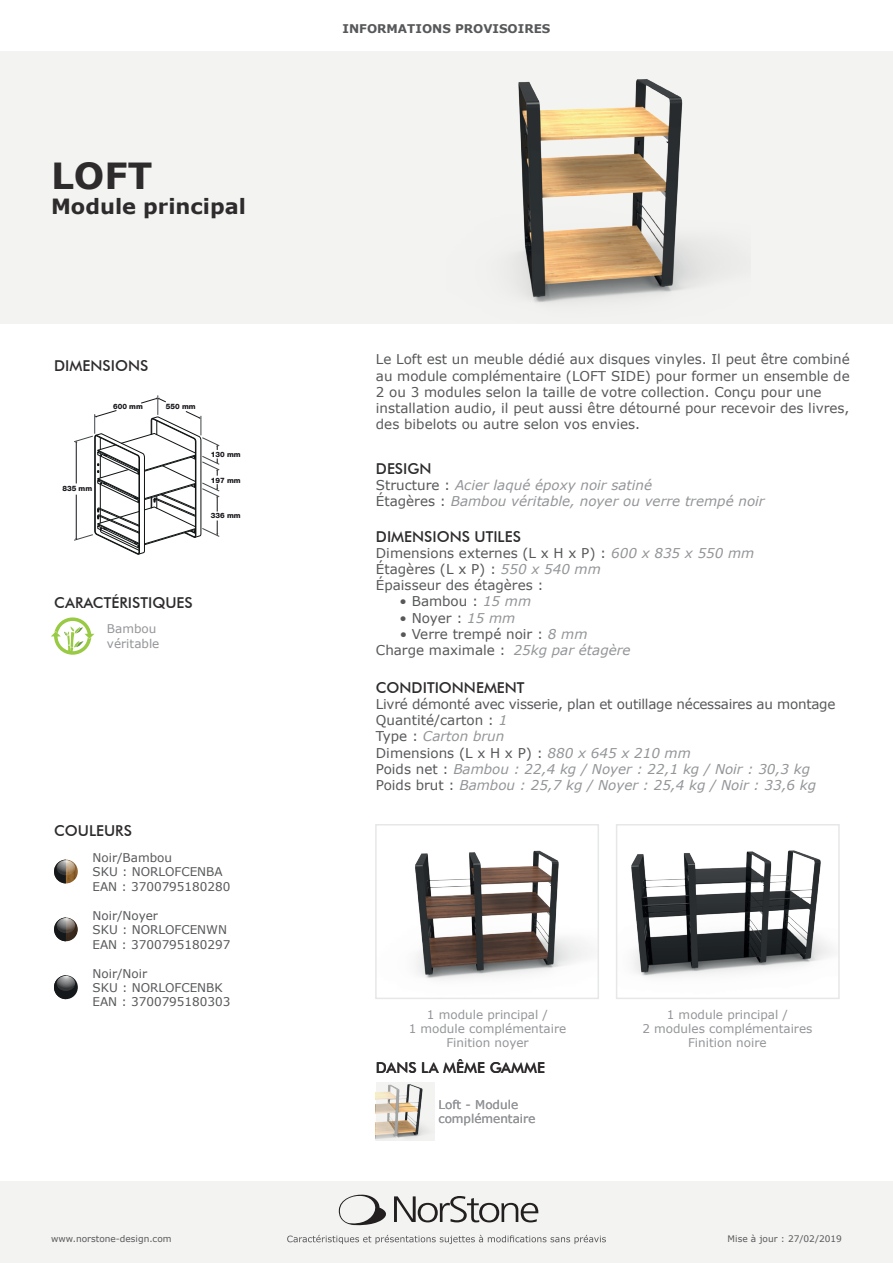
<style>
.page{position:relative;width:893px;height:1263px;background:#fff}
.page>*{position:absolute;margin:0;border:0;box-sizing:border-box;transform-origin:0 0}
.t1{font:700 36px "Verdana";color:#2e2b2c}
.t2{font:700 21px "Verdana";color:#2e2b2c}
.t3{font:500 15px "Futura BT";color:#2e2b2c}
.t4{font:13.5px/16.2px "Verdana";color:#57585a}
.t5{font:13.5px/16.2px "Verdana";letter-spacing:-.02em;color:#57585a}
.t6{font:italic 13.5px/16.2px "Verdana";color:#939598}
.t7{font:12px/14.4px "Verdana";color:#939598}
.t8{font:12px/14.4px "Verdana";color:#57585a}
.t9{font:700 12px "Verdana";color:#57585a}
.t10{font:9px "Verdana";color:#57585a}
.t11{font:800 7.35px "Helvetica Neue LT Com";color:#171419}
.s1{font-style:normal;color:#57585a}
.s2{font-style:italic;color:#939598}
</style>
<div class="page">
<div style="left:0;top:1182px;width:893px;height:81px;background:#f3f3f1"></div>
<div style="left:0;top:51px;width:893px;height:272px;background:#f3f3f1"></div>
<svg style="left:338px;top:1194px;width:200px;height:32px"></svg>
<svg style="left:74px;top:395px;width:145px;height:160px"></svg>
<img style="left:513px;top:79px;width:207px;height:224px">
<img style="left:415px;top:850px;width:177px;height:130px">
<div style="left:375px;top:824px;width:224px;height:175px;border:2px solid #e6e7e9"></div>
<img style="left:631px;top:850px;width:203px;height:127px">
<div style="left:616px;top:824px;width:224px;height:175px;border:2px solid #e6e7e9"></div>
<svg style="left:51px;top:617px;width:43px;height:38px"></svg>
<img style="left:66px;top:864px;width:12px;height:19px">
<svg style="left:54px;top:863px;width:12px;height:20px"></svg>
<svg style="left:57px;top:860px;width:18px;height:15px"></svg>
<img style="left:66px;top:917px;width:12px;height:24px">
<svg style="left:54px;top:917px;width:12px;height:24px"></svg>
<svg style="left:57px;top:918px;width:18px;height:15px"></svg>
<div style="left:54px;top:975px;width:24px;height:24px;background:#15181a;border-radius:50%"></div>
<svg style="left:54px;top:975px;width:12px;height:24px"></svg>
<svg style="left:57px;top:976px;width:18px;height:15px"></svg>
<svg style="left:376px;top:1082px;width:59px;height:58px"></svg>
<svg style="left:287px;top:1235px;width:319px;height:9px"></svg>
<h1 class="t1" style="left:51px;top:150px;width:103px">LOFT</h1>
<h2 class="t2" style="left:51px;top:192px;width:196px">Module principal</h2>
<p class="t3" style="left:54px;top:356px;width:96px">DIMENSIONS</p>
<p class="t11" style="left:62px;top:484px;width:31px">835 mm</p>
<p class="t11" style="left:113px;top:402px;width:31px">600 mm</p>
<p class="t11" style="left:166px;top:402px;width:31px">550 mm</p>
<p class="t11" style="left:211px;top:450px;width:31px">130 mm</p>
<p class="t11" style="left:211px;top:475px;width:31px">197 mm</p>
<p class="t11" style="left:211px;top:511px;width:31px">336 mm</p>
<p class="t3" style="left:54px;top:593px;width:140px">CARACTÉRISTIQUES</p>
<p class="t7" style="left:107px;top:621px;width:54px">Bambou véritable</p>
<p class="t3" style="left:54px;top:822px;width:79px">COULEURS</p>
<p class="t8" style="left:92px;top:850px;width:139px">Noir/Bambou<br>SKU : NORLOFCENBA<br>EAN : 3700795180280</p>
<p class="t8" style="left:92px;top:908px;width:139px">Noir/Noyer<br>SKU : NORLOFCENWN<br>EAN : 3700795180297</p>
<p class="t8" style="left:92px;top:966px;width:139px">Noir/Noir<br>SKU : NORLOFCENBK<br>EAN : 3700795180303</p>
<p class="t9" style="left:342px;top:20px;width:209px">INFORMATIONS PROVISOIRES</p>
<p class="t4" style="left:376px;top:351px;width:475px">Le Loft est un meuble dédié aux disques vinyles. Il peut être combiné au module complémentaire (LOFT SIDE) pour former un ensemble de 2 ou 3 modules selon la taille de votre collection. Conçu pour une installation audio, il peut aussi être détourné pour recevoir des livres, des bibelots ou autre selon vos envies.</p>
<p class="t3" style="left:376px;top:460px;width:57px">DESIGN</p>
<p class="t6" style="left:376px;top:477px;width:390px"><span class="s1">Structure :</span> Acier laqué époxy noir satiné<br><span class="s1">Étagères :</span> Bambou véritable, noyer ou verre trempé noir</p>
<p class="t3" style="left:376px;top:527px;width:147px">DIMENSIONS UTILES</p>
<p class="t4" style="left:376px;top:545px;width:380px">Dimensions externes (L x H x P) : <span class="s2">600 x 835 x 550 mm</span></p>
<p class="t4" style="left:376px;top:561px;width:226px">Étagères (L x P) : <span class="s2">550 x 540 mm<br></span>Épaisseur des étagères :</p>
<p class="t4" style="left:400px;top:593px;width:133px">• Bambou : <span class="s2">15 mm</span></p>
<p class="t4" style="left:400px;top:609px;width:117px">• Noyer : <span class="s2">15 mm</span></p>
<p class="t4" style="left:400px;top:626px;width:189px">• Verre trempé noir : <span class="s2">8 mm</span></p>
<p class="t4" style="left:376px;top:642px;width:256px">Charge maximale : <span class="s2">25kg par étagère</span></p>
<p class="t3" style="left:376px;top:678px;width:150px">CONDITIONNEMENT</p>
<p class="t5" style="left:376px;top:696px;width:461px">Livré démonté avec visserie, plan et outillage nécessaires au montage Quantité/carton : <span class="s2">1<br></span>Type : <span class="s2">Carton brun<br></span>Dimensions (L x H x P) : <span class="s2">880 x 645 x 210 mm<br></span>Poids net : <span class="s2">Bambou : 22,4 kg / Noyer : 22,1 kg / Noir : 30,3 kg </span>Poids brut : <span class="s2">Bambou : 25,7 kg / Noyer : 25,4 kg / Noir : 33,6 kg</span></p>
<p class="t7" style="left:409px;top:1007px;width:159px;text-align:center">1 module principal /<br>1 module complémentaire<br>Finition noyer</p>
<p class="t7" style="left:642px;top:1007px;width:172px;text-align:center">1 module principal /<br>2 modules complémentaires<br>Finition noire</p>
<p class="t3" style="left:376px;top:1059px;width:171px">DANS LA MÊME GAMME</p>
<p class="t7" style="left:438px;top:1097px;width:99px">Loft - Module complémentaire</p>
<p class="t10" style="left:51px;top:1233px;width:122px">www.norstone-design.com</p>
<p class="t10" style="left:728px;top:1233px;width:116px">Mise à jour : 27/02/2019</p>
</div>
